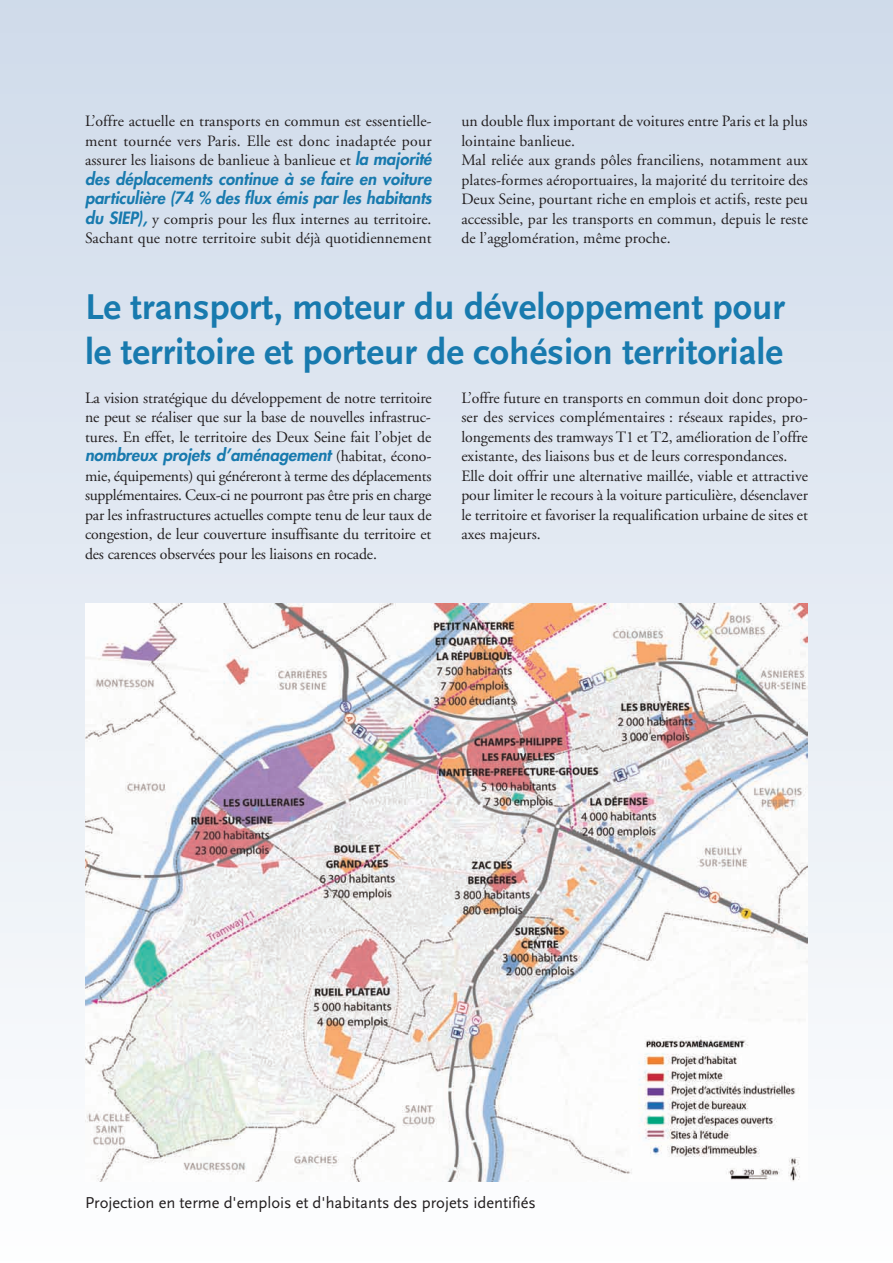
<style>
.page{position:relative;width:893px;height:1263px;background:#fff}
.page>*{position:absolute;margin:0;border:0;box-sizing:border-box;transform-origin:0 0}
.t1{font:700 37.5px/45px "Scala Sans";color:#187aae}
.t2{font:italic 800 16.5px/19.5px "Futura";color:#187aae}
.t3{font:16.5px "Scala Sans";color:#231f20}
.t4{font:15.75px/19.5px "Adobe Garamond";color:#231f20;text-align:justify}
.s1{font-family:"Futura";font-weight:800;font-style:italic;font-size:16.5px;color:#187aae}
.s2{font-family:"Adobe Garamond";font-weight:400;font-style:normal;font-size:15.75px;color:#231f20}
</style>
<div class="page">
<div style="left:0;top:0;width:893px;height:1263px;background:linear-gradient(to bottom,#cfdaea,#fdfefe)"></div>
<img style="left:85px;top:603px;width:723px;height:579px">
<p class="t4" style="left:85px;top:113px;width:348px">L’offre actuelle en transports en commun est essentielle&shy;ment tournée vers Paris. Elle est donc inadaptée pour assurer les liaisons de banlieue à banlieue et <span class="s1">la majorité</span></p>
<p class="t2" style="left:85px;top:170px;width:348px">des déplacements continue à se faire en voiture particulière (74 % des flux émis par les habitants</p>
<p class="t4" style="left:85px;top:210px;width:348px"><span class="s1">du SIEP),</span> y compris pour les flux internes au territoire.<br>Sachant que notre territoire subit déjà quotidiennement</p>
<p class="t4" style="left:461px;top:113px;width:348px;text-align:left">un double flux important de voitures entre Paris et la plus lointaine banlieue.<br>Mal reliée aux grands pôles franciliens, notamment aux plates-formes aéroportuaires, la majorité du territoire des Deux Seine, pourtant riche en emplois et actifs, reste peu accessible, par les transports en commun, depuis le reste de l’agglomération, même proche.</p>
<h1 class="t1" style="left:85px;top:284px;width:702px">Le transport, moteur du développement pour le territoire et porteur de cohésion territoriale</h1>
<p class="t4" style="left:85px;top:389px;width:348px">La vision stratégique du développement de notre territoire ne peut se réaliser que sur la base de nouvelles infrastruc&shy;tures. En effet, le territoire des Deux Seine fait l’objet de</p>
<p class="t2" style="left:85px;top:446px;width:348px">nombreux projets d’aménagement <span class="s2">(habitat, écono-</span></p>
<p class="t4" style="left:85px;top:467px;width:348px">mie, équipements) qui généreront à terme des déplacements supplémentaires. Ceux-ci ne pourront pas être pris en charge par les infrastructures actuelles compte tenu de leur taux de congestion, de leur couverture insuffisante du territoire et des carences observées pour les liaisons en rocade.</p>
<p class="t4" style="left:461px;top:389px;width:348px;text-align:left">L’offre future en transports en commun doit donc propo&shy;ser des services complémentaires : réseaux rapides, pro&shy;longements des tramways T1 et T2, amélioration de l’offre existante, des liaisons bus et de leurs correspondances.<br>Elle doit offrir une alternative maillée, viable et attractive pour limiter le recours à la voiture particulière, désenclaver le territoire et favoriser la requalification urbaine de sites et axes majeurs.</p>
<p class="t3" style="left:85px;top:1193px;width:452px">Projection en terme d'emplois et d'habitants des projets identifiés</p>
</div>
